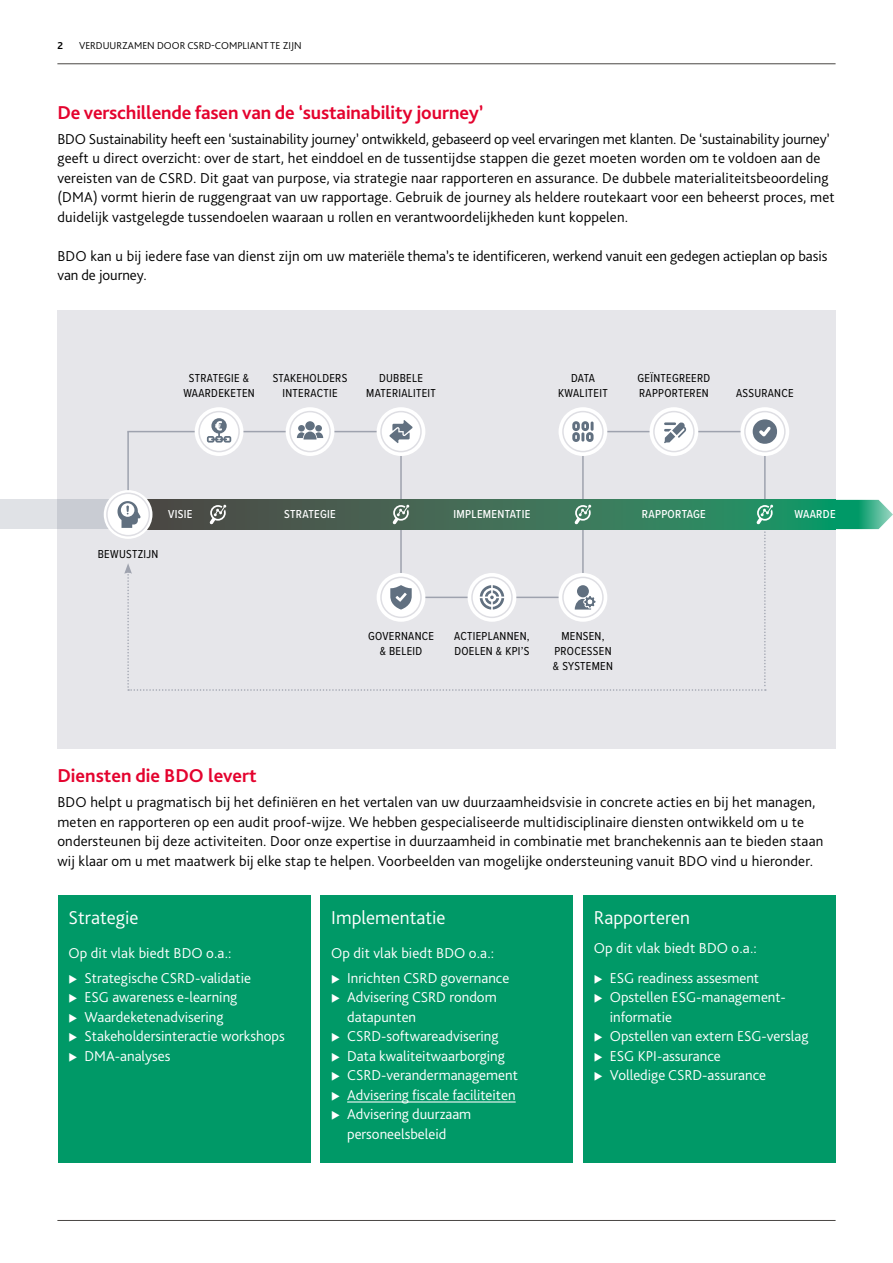
<style>
.page{position:relative;width:893px;height:1263px;background:#fff}
.page>*{position:absolute;margin:0;border:0;box-sizing:border-box;transform-origin:0 0}
.t1{font:700 19.5px "Bliss Pro";letter-spacing:-.005em;color:#e4032e}
.t2{font:300 19.5px "Bliss Pro";color:#fff}
.t3{font:300 15px/19.5px "Bliss Pro";letter-spacing:.01em;color:#000}
.t4{font:300 15px/19.5px "Bliss Pro";color:#fff}
.t5{font:12px/14.7px "Proxima Nova Cond";letter-spacing:.025em;color:#000;text-align:center}
.t6{font:500 12px "Proxima Nova Cond";letter-spacing:.025em;color:#fff}
.t7{font:300 10.5px "Bliss Pro";color:#000}
.t8{font:700 10.5px "Bliss Pro";color:#000}
</style>
<div class="page">
<div style="left:57px;top:310px;width:779px;height:438px;background:#e6e6ea"></div>
<div style="left:58px;top:895px;width:252px;height:268px;background:#009967"></div>
<div style="left:321px;top:895px;width:252px;height:268px;background:#009967"></div>
<hr style="left:347px;top:1101px;width:169px;height:1px;background:#fff">
<div style="left:583px;top:895px;width:253px;height:268px;background:#009967"></div>
<hr style="left:127px;top:432px;width:2px;height:82px;background:#9ea2ae">
<hr style="left:764px;top:432px;width:2px;height:68px;background:#9ea2ae">
<hr style="left:400px;top:432px;width:2px;height:165px;background:#9ea2ae">
<hr style="left:582px;top:432px;width:2px;height:165px;background:#9ea2ae">
<hr style="left:127px;top:431px;width:274px;height:1px;background:#9ea2ae">
<hr style="left:583px;top:431px;width:182px;height:1px;background:#9ea2ae">
<svg style="left:0;top:500px;width:108px;height:29px;background:#d5d8dd"></svg>
<svg style="left:148px;top:500px;width:687px;height:29px;background:#1d8a61"></svg>
<svg style="left:835px;top:500px;width:58px;height:29px;background:#3db18b"></svg>
<div style="left:104px;top:490px;width:48px;height:49px;background:#fff;border-radius:50%"></div>
<div style="left:106px;top:492px;width:44px;height:44px;border:2px solid #dedee3;border-radius:50%"></div>
<div style="left:195px;top:407px;width:48px;height:49px;background:#fff;border-radius:50%"></div>
<div style="left:198px;top:411px;width:42px;height:41px;border:2px solid #dedee3;border-radius:50%"></div>
<svg style="left:207px;top:418px;width:24px;height:25px"></svg>
<div style="left:286px;top:407px;width:48px;height:49px;background:#fff;border-radius:50%"></div>
<div style="left:289px;top:411px;width:42px;height:41px;border:2px solid #dedee3;border-radius:50%"></div>
<div style="left:305px;top:421px;width:10px;height:9px;background:#617080;border-radius:50%"></div>
<div style="left:315px;top:425px;width:7px;height:6px;background:#617080;border-radius:50%"></div>
<div style="left:298px;top:425px;width:7px;height:6px;background:#617080;border-radius:50%"></div>
<svg style="left:297px;top:431px;width:26px;height:8px"></svg>
<div style="left:377px;top:407px;width:48px;height:49px;background:#fff;border-radius:50%"></div>
<div style="left:380px;top:411px;width:42px;height:41px;border:2px solid #dedee3;border-radius:50%"></div>
<svg style="left:389px;top:420px;width:24px;height:23px"></svg>
<svg style="left:117px;top:501px;width:656px;height:190px"></svg>
<div style="left:559px;top:407px;width:48px;height:49px;background:#fff;border-radius:50%"></div>
<div style="left:562px;top:411px;width:42px;height:41px;border:2px solid #dedee3;border-radius:50%"></div>
<svg style="left:572px;top:421px;width:22px;height:21px"></svg>
<div style="left:649px;top:407px;width:49px;height:49px;background:#fff;border-radius:50%"></div>
<div style="left:653px;top:411px;width:42px;height:41px;border:2px solid #dedee3;border-radius:50%"></div>
<svg style="left:664px;top:422px;width:22px;height:21px"></svg>
<div style="left:740px;top:407px;width:49px;height:49px;background:#fff;border-radius:50%"></div>
<div style="left:744px;top:411px;width:42px;height:41px;border:2px solid #dedee3;border-radius:50%"></div>
<svg style="left:753px;top:419px;width:24px;height:25px"></svg>
<hr style="left:57px;top:63px;width:779px;height:1px;background:#494643">
<hr style="left:57px;top:1220px;width:779px;height:1px;background:#494643">
<p class="t8" style="left:57px;top:39px;width:7px">2</p>
<p class="t7" style="left:79px;top:39px;width:224px">VERDUURZAMEN DOOR CSRD-COMPLIANT TE ZIJN</p>
<h1 class="t1" style="left:57px;top:100px;width:427px">De verschillende fasen van de ‘sustainability journey’</h1>
<p class="t3" style="left:57px;top:129px;width:779px">BDO Sustainability heeft een ‘sustainability journey’ ontwikkeld, gebaseerd op veel ervaringen met klanten. De ‘sustainability journey’ geeft u direct overzicht: over de start, het einddoel en de tussentijdse stappen die gezet moeten worden om te voldoen aan de vereisten van de CSRD. Dit gaat van purpose, via strategie naar rapporteren en assurance. De dubbele materialiteitsbeoordeling (DMA) vormt hierin de ruggengraat van uw rapportage. Gebruik de journey als heldere routekaart voor een beheerst proces, met duidelijk vastgelegde tussendoelen waaraan u rollen en verantwoordelijkheden kunt koppelen.</p>
<p class="t3" style="left:57px;top:246px;width:771px">BDO kan u bij iedere fase van dienst zijn om uw materiële thema’s te identificeren, werkend vanuit een gedegen actieplan op basis van de journey.</p>
<p class="t5" style="left:183px;top:370px;width:73px">STRATEGIE &amp;<br>WAARDEKETEN</p>
<p class="t5" style="left:273px;top:370px;width:76px">STAKEHOLDERS<br>INTERACTIE</p>
<p class="t5" style="left:366px;top:370px;width:71px">DUBBELE<br>MATERIALITEIT</p>
<p class="t5" style="left:558px;top:370px;width:51px">DATA<br>KWALITEIT</p>
<p class="t5" style="left:638px;top:370px;width:74px;text-align:left">GEÏNTEGREERD<br>RAPPORTEREN</p>
<p class="t5" style="left:736px;top:385px;width:59px">ASSURANCE</p>
<p class="t6" style="left:168px;top:506px;width:26px">VISIE</p>
<p class="t6" style="left:284px;top:506px;width:53px">STRATEGIE</p>
<p class="t6" style="left:454px;top:506px;width:78px">IMPLEMENTATIE</p>
<p class="t6" style="left:642px;top:506px;width:65px">RAPPORTAGE</p>
<p class="t5" style="left:98px;top:546px;width:62px">BEWUSTZIJN</p>
<p class="t5" style="left:454px;top:628px;width:77px;text-align:left">ACTIEPLANNEN,<br>DOELEN &amp; KPI’S</p>
<p class="t5" style="left:368px;top:628px;width:68px">GOVERNANCE &amp; BELEID</p>
<p class="t5" style="left:553px;top:628px;width:61px">MENSEN,<br>PROCESSEN &amp; SYSTEMEN</p>
<p class="t6" style="left:794px;top:506px;width:43px">WAARDE</p>
<h1 class="t1" style="left:57px;top:763px;width:201px">Diensten die BDO levert</h1>
<p class="t3" style="left:57px;top:792px;width:767px">BDO helpt u pragmatisch bij het definiëren en het vertalen van uw duurzaamheidsvisie in concrete acties en bij het managen, meten en rapporteren op een audit proof-wijze. We hebben gespecialiseerde multidisciplinaire diensten ontwikkeld om u te ondersteunen bij deze activiteiten. Door onze expertise in duurzaamheid in combinatie met branchekennis aan te bieden staan wij klaar om u met maatwerk bij elke stap te helpen. Voorbeelden van mogelijke ondersteuning vanuit BDO vind u hieronder.</p>
<h1 class="t2" style="left:69px;top:906px;width:71px">Strategie</h1>
<p class="t4" style="left:85px;top:941px;width:168px;line-height:24.2px;text-indent:-16px">Op dit vlak biedt BDO o.a.:<br>Strategische CSRD-validatie</p>
<p class="t4" style="left:85px;top:987px;width:202px">ESG awareness e-learning<br>Waardeketenadvisering<br>Stakeholdersinteractie workshops<br>DMA-analyses</p>
<h1 class="t2" style="left:331px;top:906px;width:116px">Implementatie</h1>
<p class="t4" style="left:347px;top:941px;width:164px;line-height:24.2px;text-indent:-16px">Op dit vlak biedt BDO o.a.:<br>Inrichten CSRD governance</p>
<p class="t4" style="left:347px;top:987px;width:172px">Advisering CSRD rondom datapunten<br>CSRD-softwareadvisering<br>Data kwaliteitwaarborging<br>CSRD-verandermanagement<br>Advisering fiscale faciliteiten<br>Advisering duurzaam personeelsbeleid</p>
<h1 class="t2" style="left:594px;top:906px;width:98px">Rapporteren</h1>
<p class="t4" style="left:594px;top:933px;width:167px;line-height:29.1px;text-align:right">Op dit vlak biedt BDO o.a.:<br>ESG readiness assesment</p>
<p class="t4" style="left:610px;top:987px;width:200px">Opstellen ESG-management&shy;informatie<br>Opstellen van extern ESG-verslag<br>ESG KPI-assurance<br>Volledige CSRD-assurance</p>
</div>
